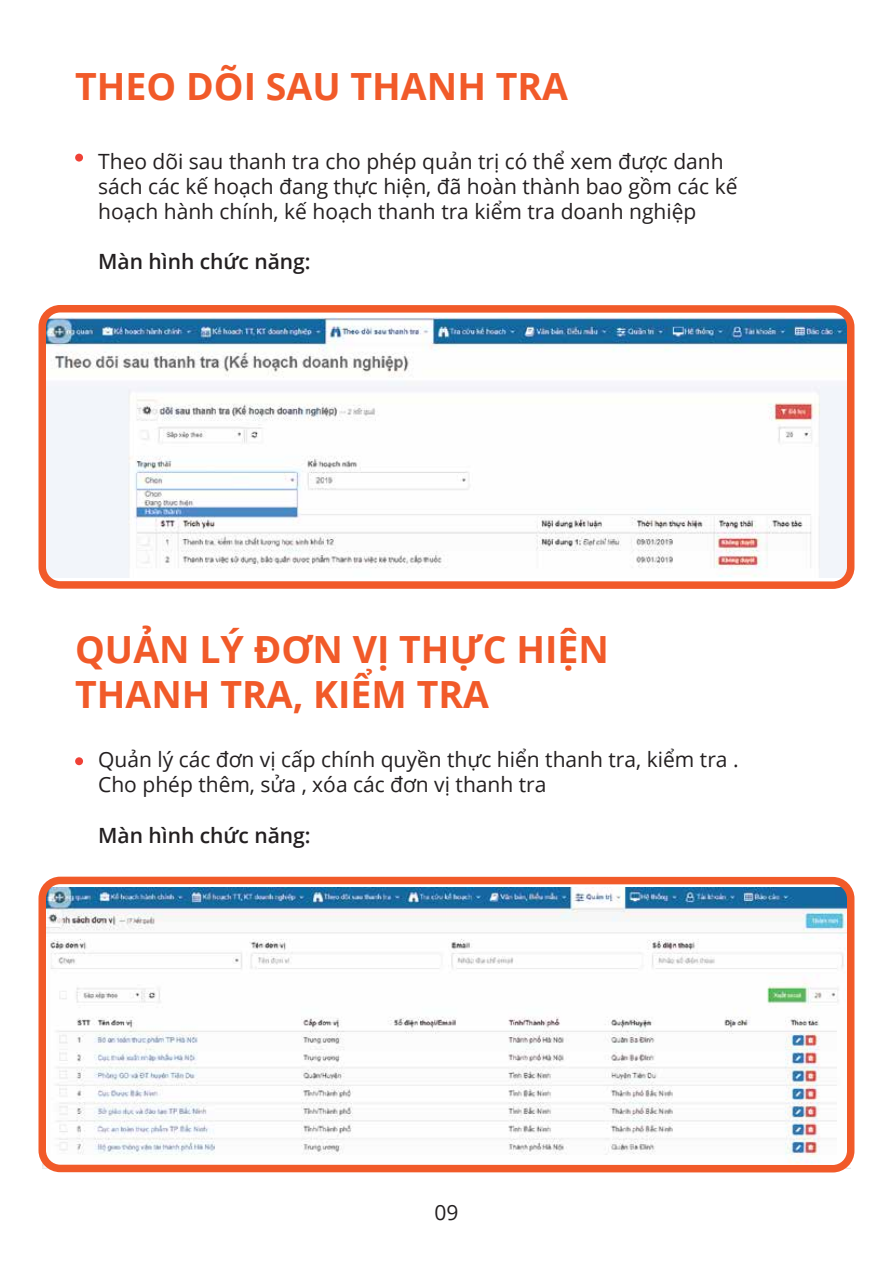
<style>
.page{position:relative;width:893px;height:1263px;background:#fff}
.page>*{position:absolute;margin:0;border:0;box-sizing:border-box;transform-origin:0 0}
.t1{font:700 37.5px/45px "Open Sans";color:#f15a29}
.t2{font:21px/25.2px "Open Sans";color:#231f20}
.t3{font:600 21px "Open Sans";color:#231f20}
</style>
<div class="page">
<img style="left:42px;top:887px;width:808px;height:282px">
<img style="left:47px;top:317px;width:798px;height:260px">
<div style="left:38px;top:305px;width:816px;height:284px;border:8px solid #f15a29;border-radius:18px"></div>
<div style="left:75px;top:154px;width:8px;height:8px;background:#ef4136;border-radius:50%"></div>
<div style="left:38px;top:877px;width:816px;height:295px;border:8px solid #f15a29;border-radius:18px"></div>
<div style="left:75px;top:757px;width:8px;height:8px;background:#ef4136;border-radius:50%"></div>
<h1 class="t1" style="left:75px;top:63px;width:494px">THEO DÕI SAU THANH TRA</h1>
<p class="t2" style="left:98px;top:148px;width:641px">Theo dõi sau thanh tra cho phép quản trị có thể xem được danh sách các kế hoạch đang thực hiện, đã hoàn thành bao gồm các kế hoạch hành chính, kế hoạch thanh tra kiểm tra doanh nghiệp</p>
<p class="t3" style="left:98px;top:247px;width:214px">Màn hình chức năng:</p>
<h1 class="t1" style="left:75px;top:626px;width:535px">QUẢN LÝ ĐƠN VỊ THỰC HIỆN<br>THANH TRA, KIỂM TRA</h1>
<p class="t2" style="left:98px;top:746px;width:642px">Quản lý các đơn vị cấp chính quyền thực hiển thanh tra, kiểm tra .<br>Cho phép thêm, sửa , xóa các đơn vị thanh tra</p>
<p class="t3" style="left:98px;top:821px;width:214px">Màn hình chức năng:</p>
<p class="t2" style="left:434px;top:1200px;width:26px">09</p>
</div>
